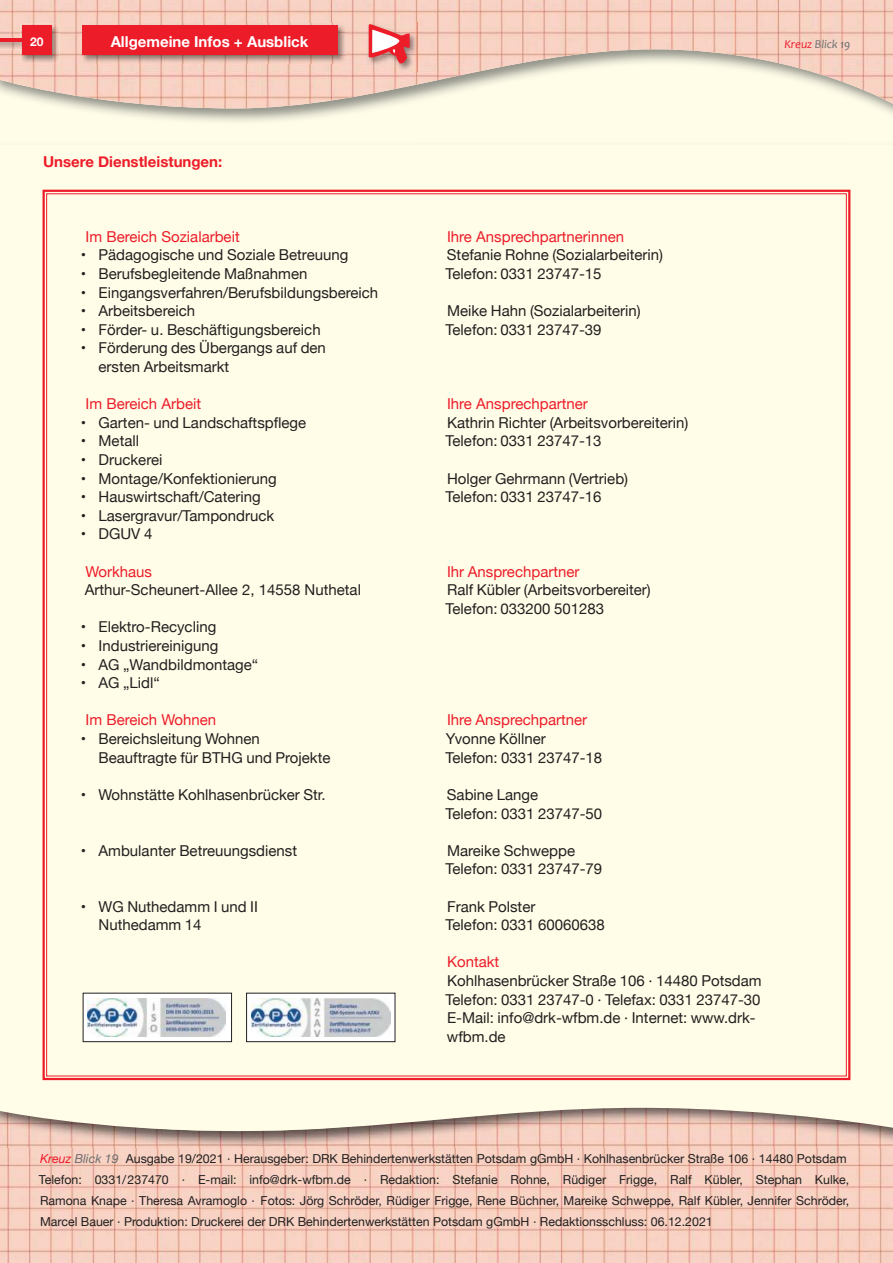
<style>
.page{position:relative;width:893px;height:1263px;background:#fff}
.page>*{position:absolute;margin:0;border:0;box-sizing:border-box;transform-origin:0 0}
.t1{font:15px/18.6px "Helvetica Neue";color:#221f1f}
.t2{font:15px "Helvetica Neue";color:#ed1c29}
.t3{font:700 15px "Helvetica Neue";color:#fff}
.t4{font:700 15px "Helvetica Neue";color:#ed1c29}
.t5{font:12.3px/21px "Helvetica Neue";color:#221f1f}
.t6{font:italic 12px "Candara";color:#6c6e70}
.t7{font:700 12px "Helvetica Neue";color:#fff}
.t8{font:11.1px "Calibri";color:#231f20}
.t9{font:700 8.7px "Calibri";color:#231f20}
.t10{font:8.7px "Calibri";color:#231f20}
.t11{font:7.2px/8.7px "Calibri";color:#231f20}
.s1{color:#ed1c29}
.s2{font-style:italic;color:#ed1c29}
.s3{font-style:italic;color:#6c6e70}
</style>
<div class="page">
<img style="left:0;top:1131px;width:893px;height:132px">
<img style="left:0;top:0;width:893px;height:108px">
<img style="left:81px;top:24px;width:265px;height:39px">
<div style="left:83px;top:26px;width:255px;height:29px;background:#ed1c29"></div>
<img style="left:0;top:37px;width:20px;height:12px">
<hr style="left:0;top:39px;width:43px;height:3px;background:#ed1c29">
<img style="left:20px;top:24px;width:40px;height:39px">
<div style="left:22px;top:26px;width:30px;height:29px;background:#ed1c29"></div>
<img style="left:367px;top:23px;width:50px;height:48px">
<svg style="left:369px;top:23px;width:41px;height:42px"></svg>
<div style="left:0;top:145px;width:893px;height:986px;background:#fffde8"></div>
<div style="left:41px;top:189px;width:811px;height:892px;background:#fffde8"></div>
<svg style="left:85px;top:995px;width:145px;height:45px"></svg>
<img style="left:88px;top:998px;width:138px;height:39px">
<div style="left:83px;top:993px;width:149px;height:49px;border:1px solid #221f1f"></div>
<svg style="left:248px;top:995px;width:145px;height:45px"></svg>
<img style="left:251px;top:998px;width:140px;height:39px">
<div style="left:246px;top:993px;width:149px;height:49px;border:1px solid #221f1f"></div>
<p class="t7" style="left:30px;top:33px;width:15px">20</p>
<p class="t3" style="left:111px;top:30px;width:199px">Allgemeine Infos + Ausblick</p>
<p class="t6" style="left:784px;top:40px;width:68px"><span class="s1">Kreuz</span> Blick 19</p>
<p class="t4" style="left:43px;top:150px;width:181px">Unsere Dienstleistungen:</p>
<p class="t2" style="left:86px;top:226px;width:156px">Im Bereich Sozialarbeit</p>
<p class="t1" style="left:81px;top:247px;width:269px">• Pädagogische und Soziale Betreuung</p>
<p class="t1" style="left:81px;top:265px;width:228px">• Berufsbegleitende Maßnahmen</p>
<p class="t1" style="left:81px;top:284px;width:299px">• Eingangsverfahren/Berufsbildungsbereich</p>
<p class="t1" style="left:81px;top:302px;width:116px">• Arbeitsbereich</p>
<p class="t1" style="left:81px;top:321px;width:241px">• Förder- u. Beschäftigungsbereich</p>
<p class="t1" style="left:99px;top:340px;width:229px;text-indent:-18px">• Förderung des Übergangs auf den ersten Arbeitsmarkt</p>
<p class="t2" style="left:86px;top:393px;width:117px">Im Bereich Arbeit</p>
<p class="t1" style="left:81px;top:414px;width:227px">• Garten- und Landschaftspflege</p>
<p class="t1" style="left:81px;top:433px;width:60px">• Metall</p>
<p class="t1" style="left:81px;top:451px;width:83px">• Druckerei</p>
<p class="t1" style="left:81px;top:470px;width:198px">• Montage/Konfektionierung</p>
<p class="t1" style="left:81px;top:488px;width:181px">• Hauswirtschaft/Catering</p>
<p class="t1" style="left:81px;top:507px;width:195px">• Lasergravur/Tampondruck</p>
<p class="t1" style="left:81px;top:526px;width:73px">• DGUV 4</p>
<p class="t2" style="left:85px;top:564px;width:68px">Workhaus</p>
<p class="t1" style="left:85px;top:581px;width:278px">Arthur-Scheunert-Allee 2, 14558 Nuthetal</p>
<p class="t1" style="left:81px;top:619px;width:137px">• Elektro-Recycling</p>
<p class="t1" style="left:81px;top:637px;width:139px">• Industriereinigung</p>
<p class="t1" style="left:81px;top:656px;width:179px">• AG „Wandbildmontage“</p>
<p class="t1" style="left:81px;top:674px;width:81px">• AG „Lidl“</p>
<p class="t2" style="left:86px;top:709px;width:132px">Im Bereich Wohnen</p>
<p class="t1" style="left:99px;top:730px;width:233px;text-indent:-18px">• Bereichsleitung Wohnen<br>Beauftragte für BTHG und Projekte</p>
<p class="t1" style="left:81px;top:786px;width:246px">• Wohnstätte Kohlhasenbrücker Str.</p>
<p class="t8" style="left:88px;top:791px;width:73px">Zeichennutzung</p>
<p class="t1" style="left:81px;top:842px;width:218px">• Ambulanter Betreuungsdienst</p>
<p class="t11" style="left:88px;top:895px;width:102px">DIN EN ISO 9001:2008<br>Zertifikats‐Nr.: 0000‐0000‐9001:08</p>
<p class="t10" style="left:88px;top:921px;width:35px">oder/und</p>
<p class="t1" style="left:99px;top:898px;width:161px;text-indent:-18px">• WG Nuthedamm I und II<br>Nuthedamm 14</p>
<p class="t2" style="left:447px;top:226px;width:179px">Ihre Ansprechpartnerinnen</p>
<p class="t1" style="left:446px;top:247px;width:219px">Stefanie Rohne (Sozialarbeiterin)<br>Telefon: 0331 23747-15</p>
<p class="t1" style="left:446px;top:302px;width:197px">Meike Hahn (Sozialarbeiterin)<br>Telefon: 0331 23747-39</p>
<p class="t2" style="left:447px;top:393px;width:142px">Ihre Ansprechpartner</p>
<p class="t1" style="left:446px;top:414px;width:244px">Kathrin Richter (Arbeitsvorbereiterin)<br>Telefon: 0331 23747-13</p>
<p class="t1" style="left:446px;top:470px;width:184px">Holger Gehrmann (Vertrieb)<br>Telefon: 0331 23747-16</p>
<p class="t2" style="left:447px;top:560px;width:134px">Ihr Ansprechpartner</p>
<p class="t1" style="left:446px;top:581px;width:207px">Ralf Kübler (Arbeitsvorbereiter)<br>Telefon: 033200 501283</p>
<p class="t2" style="left:447px;top:709px;width:142px">Ihre Ansprechpartner</p>
<p class="t1" style="left:446px;top:730px;width:158px">Yvonne Köllner<br>Telefon: 0331 23747-18</p>
<p class="t1" style="left:446px;top:786px;width:158px">Sabine Lange<br>Telefon: 0331 23747-50</p>
<p class="t1" style="left:446px;top:842px;width:158px">Mareike Schweppe<br>Telefon: 0331 23747-79</p>
<p class="t1" style="left:446px;top:898px;width:161px">Frank Polster<br>Telefon: 0331 60060638</p>
<p class="t2" style="left:447px;top:954px;width:54px">Kontakt</p>
<p class="t1" style="left:446px;top:972px;width:317px">Kohlhasenbrücker Straße 106 · 14480 Potsdam Telefon: 0331 23747-0 · Telefax: 0331 23747-30<br>E-Mail: info@drk-wfbm.de · Internet: www.drk&shy;wfbm.de</p>
<p class="t9" style="left:88px;top:1150px;width:154px">jeweils aktuellen Version genutzt werden.</p>
<p class="t5" style="left:39px;top:1149px;width:812px"><span class="s2">Kreuz</span> <span class="s3">Blick 19</span> Ausgabe 19/2021 · Herausgeber: DRK Behindertenwerkstätten Potsdam gGmbH · Kohlhasenbrücker Straße 106 · 14480 Potsdam Telefon: 0331/237470 · E-mail: info@drk-wfbm.de · Redaktion: Stefanie Rohne, Rüdiger Frigge, Ralf Kübler, Stephan Kulke, Ramona Knape · Theresa Avramoglo · Fotos: Jörg Schröder, Rüdiger Frigge, Rene Büchner, Mareike Schweppe, Ralf Kübler, Jennifer Schröder, Marcel Bauer · Produktion: Druckerei der DRK Behindertenwerkstätten Potsdam gGmbH · Redaktionsschluss: 06.12.2021</p>
</div>
